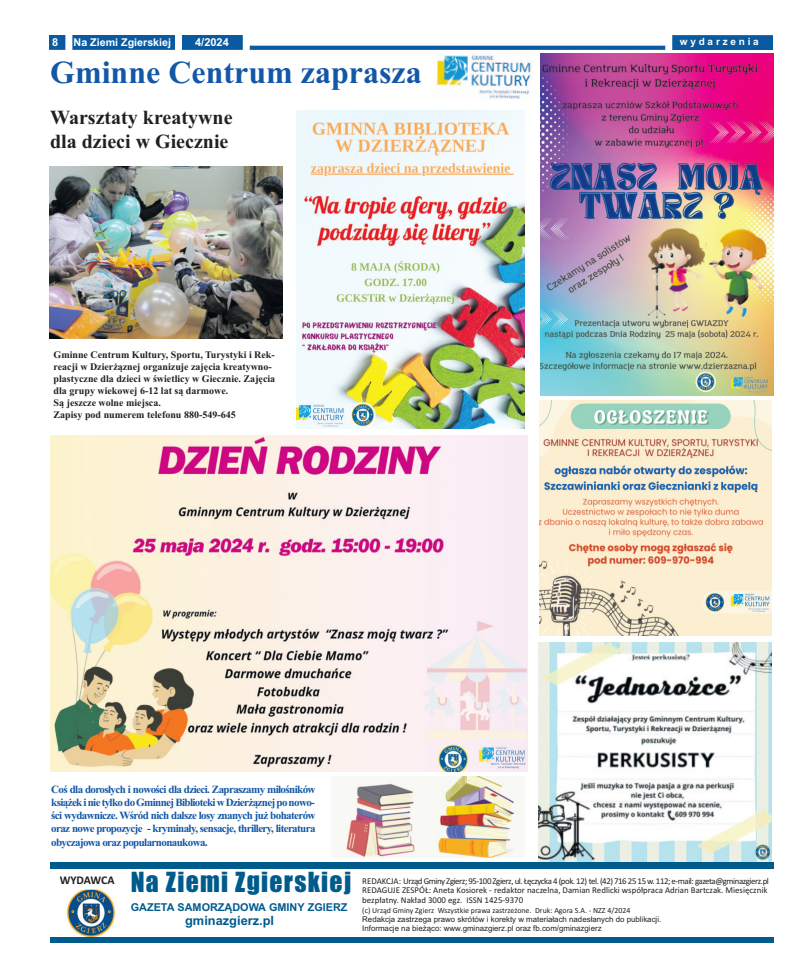
<style>
.page{position:relative;width:794px;height:978px;background:#fff}
.page>*{position:absolute;margin:0;border:0;box-sizing:border-box;transform-origin:0 0}
.t1{font:700 32px "Times New Roman";color:#1357a7}
.t2{font:25.6px "Impact";letter-spacing:.05em;color:#005b8d}
.t3{font:700 20px/24px "Times New Roman";color:#231f20}
.t4{font:700 12.8px "Arial";color:#005b8d}
.t5{font:700 11px/13.4px "Times New Roman";letter-spacing:-.055em;color:#1357a7;text-align:justify}
.t6{font:700 11px "Arial";color:#fff}
.t7{font:700 10.8px "Arial";color:#005b8d}
.t8{font:700 10.7px "Arial";color:#fff}
.t9{font:700 10px/12px "Times New Roman";color:#231f20}
.t10{font:700 10px "Arial";letter-spacing:.28em;color:#fff}
.t11{font:8.9px/9.9px "Calibri";color:#231f20}
.t12{font:7.9px/8.9px "Arial";color:#231f20}
.t13{font:7.9px "Calibri";color:#231f20}
.s1{font-size:12px}
</style>
<div class="page">
<img style="left:50px;top:35px;width:722px;height:14px">
<img style="left:66px;top:889px;width:50px;height:48px">
<div style="left:50px;top:937px;width:723px;height:6px;background:#005b8d"></div>
<div style="left:50px;top:862px;width:723px;height:6px;background:#005b8d"></div>
<img style="left:331px;top:777px;width:193px;height:80px">
<img style="left:50px;top:167px;width:232px;height:171px">
<img style="left:540px;top:54px;width:233px;height:342px">
<img style="left:539px;top:401px;width:233px;height:234px">
<img style="left:538px;top:642px;width:233px;height:220px">
<img style="left:51px;top:436px;width:476px;height:335px">
<img style="left:436px;top:55px;width:95px;height:44px">
<img style="left:296px;top:111px;width:229px;height:318px">
<p class="t6" style="left:52px;top:35px;width:8px">8</p>
<p class="t8" style="left:74px;top:36px;width:99px">Na Ziemi Zgierskiej</p>
<p class="t6" style="left:195px;top:35px;width:35px">4/2024</p>
<p class="t10" style="left:680px;top:36px;width:80px">wydarzenia</p>
<h1 class="t1" style="left:50px;top:53px;width:373px">Gminne Centrum zaprasza</h1>
<h3 class="t3" style="left:50px;top:105px;width:184px">Warsztaty kreatywne dla dzieci w Giecznie</h3>
<p class="t9" style="left:54px;top:349px;width:223px">Gminne Centrum Kultury, Sportu, Turystyki i Rek&shy;reacji w Dzierżąznej organizuje zajęcia kreatywno&shy;plastyczne dla dzieci w świetlicy w Giecznie. Zajęcia dla grupy wiekowej 6-12 lat są darmowe.<br>Są jeszcze wolne miejsca.<br>Zapisy pod numerem telefonu 880-549-645</p>
<p class="t5" style="left:51px;top:782px;width:266px">Coś dla dorosłych i nowości dla dzieci. Zapraszamy miłośników książek i nie tylko do Gminnej Biblioteki w Dzierżąznej po nowo&shy;ści wydawnicze. Wśród nich dalsze losy znanych już bohaterów oraz nowe propozycje - kryminały, sensacje, thrillery, literatura obyczajowa oraz popularnonaukowa<span class="s1">.</span></p>
<h2 class="t2" style="left:60px;top:869px;width:293px"><sup>WYDAWCA</sup> Na Ziemi Zgierskiej</h2>
<p class="t7" style="left:131px;top:901px;width:218px">GAZETA SAMORZĄDOWA GMINY ZGIERZ</p>
<p class="t4" style="left:185px;top:913px;width:91px">gminazgierz.pl</p>
<p class="t11" style="left:362px;top:876px;width:408px">REDAKCJA: Urząd Gminy Zgierz; 95-100 Zgierz, ul. Łęczycka 4 (pok. 12) tel. (42) 716 25 15 w. 112; e-mail: gazeta@gminazgierz.pl<br>REDAGUJE ZESPÓŁ: Aneta Kosiorek - redaktor naczelna, Damian Redlicki współpraca Adrian Bartczak. Miesięcznik bezpłatny. Nakład 3000 egz. ISSN 1425-9370</p>
<p class="t13" style="left:362px;top:906px;width:270px">(c) Urząd Gminy Zgierz Wszystkie prawa zastrzeżone. Druk: Agora S.A. - NZZ 4/2024</p>
<p class="t12" style="left:362px;top:915px;width:300px">Redakcja zastrzega prawo skrótów i korekty w materiałach nadesłanych do publikacji.<br>Informacje na bieżąco: www.gminazgierz.pl oraz fb.com/gminazgierz</p>
</div>
